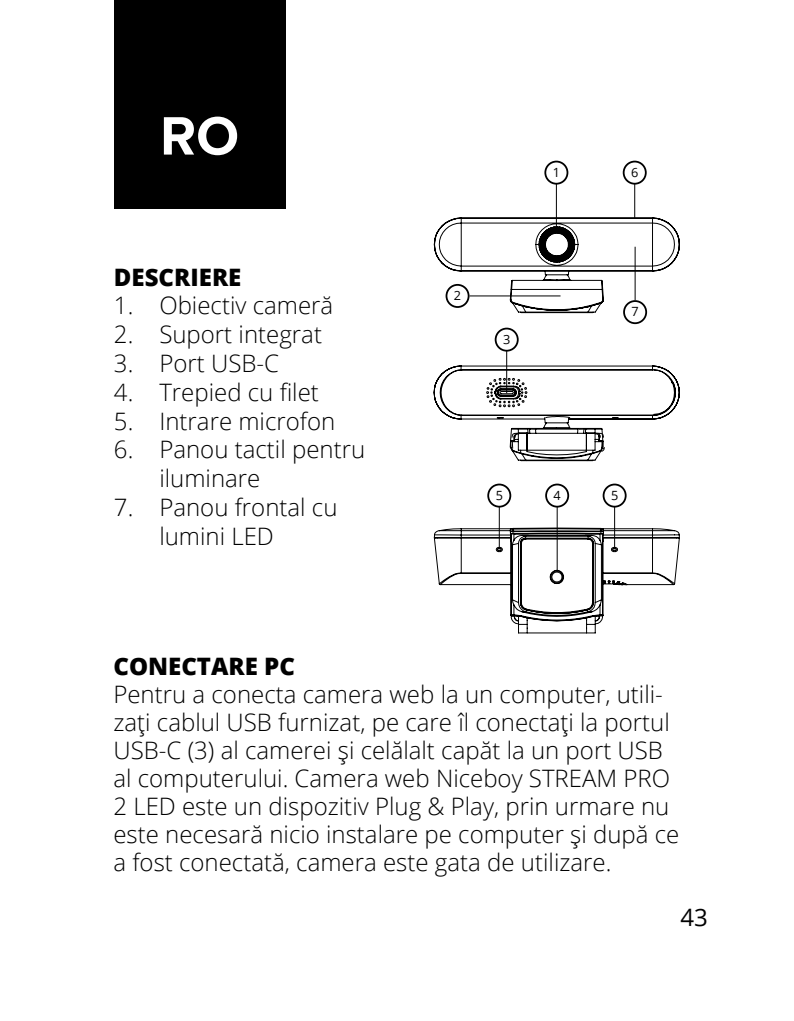
<style>
.page{position:relative;width:794px;height:1021px;background:#fff}
.page>*{position:absolute;margin:0;border:0;box-sizing:border-box;transform-origin:0 0}
.t1{font:700 56px "Proxima Nova";color:#fff}
.Odsazení_4mm{font:300 24px/28px "Open Sans";color:#000}
.t2{font:800 24px "Open Sans";color:#000}
.t3{font:24px "Open Sans";color:#000}
.t4{font:12.8px "Open Sans";color:#000}
</style>
<div class="page">
<div style="left:114px;top:0;width:171px;height:208px;background:#000"></div>
<hr style="left:506px;top:351px;width:1px;height:42px;background:#000">
<hr style="left:498px;top:507px;width:2px;height:42px;background:#000">
<hr style="left:614px;top:507px;width:1px;height:42px;background:#000">
<hr style="left:556px;top:507px;width:2px;height:65px;background:#000">
<hr style="left:556px;top:184px;width:1px;height:42px;background:#000">
<hr style="left:634px;top:184px;width:1px;height:34px;background:#000">
<div style="left:623px;top:300px;width:24px;height:24px;border:2px solid #000;border-radius:50%"></div>
<div style="left:495px;top:327px;width:23px;height:24px;border:2px solid #000;border-radius:50%"></div>
<div style="left:487px;top:483px;width:24px;height:24px;border:2px solid #000;border-radius:50%"></div>
<div style="left:602px;top:483px;width:24px;height:24px;border:2px solid #000;border-radius:50%"></div>
<div style="left:545px;top:483px;width:24px;height:24px;border:2px solid #000;border-radius:50%"></div>
<div style="left:544px;top:161px;width:24px;height:24px;border:2px solid #000;border-radius:50%"></div>
<div style="left:623px;top:161px;width:23px;height:24px;border:2px solid #000;border-radius:50%"></div>
<svg style="left:433px;top:527px;width:247px;height:106px"></svg>
<svg style="left:433px;top:217px;width:247px;height:96px"></svg>
<svg style="left:433px;top:365px;width:247px;height:96px"></svg>
<p class="t1" style="left:160px;top:94px;width:80px">RO</p>
<p class="t2" style="left:114px;top:258px;width:129px">DESCRIERE</p>
<p class="Odsazení_4mm" style="left:114px;top:291px;width:221px">1. Obiectiv cameră</p>
<p class="Odsazení_4mm" style="left:114px;top:320px;width:210px">2. Suport integrat</p>
<p class="Odsazení_4mm" style="left:114px;top:348px;width:167px">3. Port USB-C</p>
<p class="Odsazení_4mm" style="left:114px;top:377px;width:206px">4. Trepied cu filet</p>
<p class="Odsazení_4mm" style="left:114px;top:406px;width:223px">5. Intrare microfon</p>
<p class="Odsazení_4mm" style="left:159px;top:434px;width:207px;text-indent:-45px">6. Panou tactil pentru iluminare</p>
<p class="Odsazení_4mm" style="left:159px;top:492px;width:180px;text-indent:-45px">7. Panou frontal cu lumini LED</p>
<p class="t4" style="left:553px;top:163px;width:9px">1</p>
<p class="t4" style="left:631px;top:163px;width:9px">6</p>
<p class="t4" style="left:454px;top:287px;width:9px">2</p>
<p class="t4" style="left:503px;top:330px;width:9px">3</p>
<p class="t4" style="left:631px;top:303px;width:9px">7</p>
<p class="t4" style="left:495px;top:486px;width:9px">5</p>
<p class="t4" style="left:553px;top:486px;width:9px">4</p>
<p class="t4" style="left:611px;top:486px;width:9px">5</p>
<p class="t2" style="left:113px;top:648px;width:183px">CONECTARE PC</p>
<p class="Odsazení_4mm" style="left:113px;top:679px;width:567px">Pentru a conecta camera web la un computer, utili&shy;zaţi cablul USB furnizat, pe care îl conectaţi la portul USB-C (3) al camerei şi celălalt capăt la un port USB al computerului. Camera web Niceboy STREAM PRO 2 LED este un dispozitiv Plug &amp; Play, prin urmare nu este necesară nicio instalare pe computer şi după ce a fost conectată, camera este gata de utilizare.</p>
<p class="t3" style="left:680px;top:900px;width:29px">43</p>
</div>
